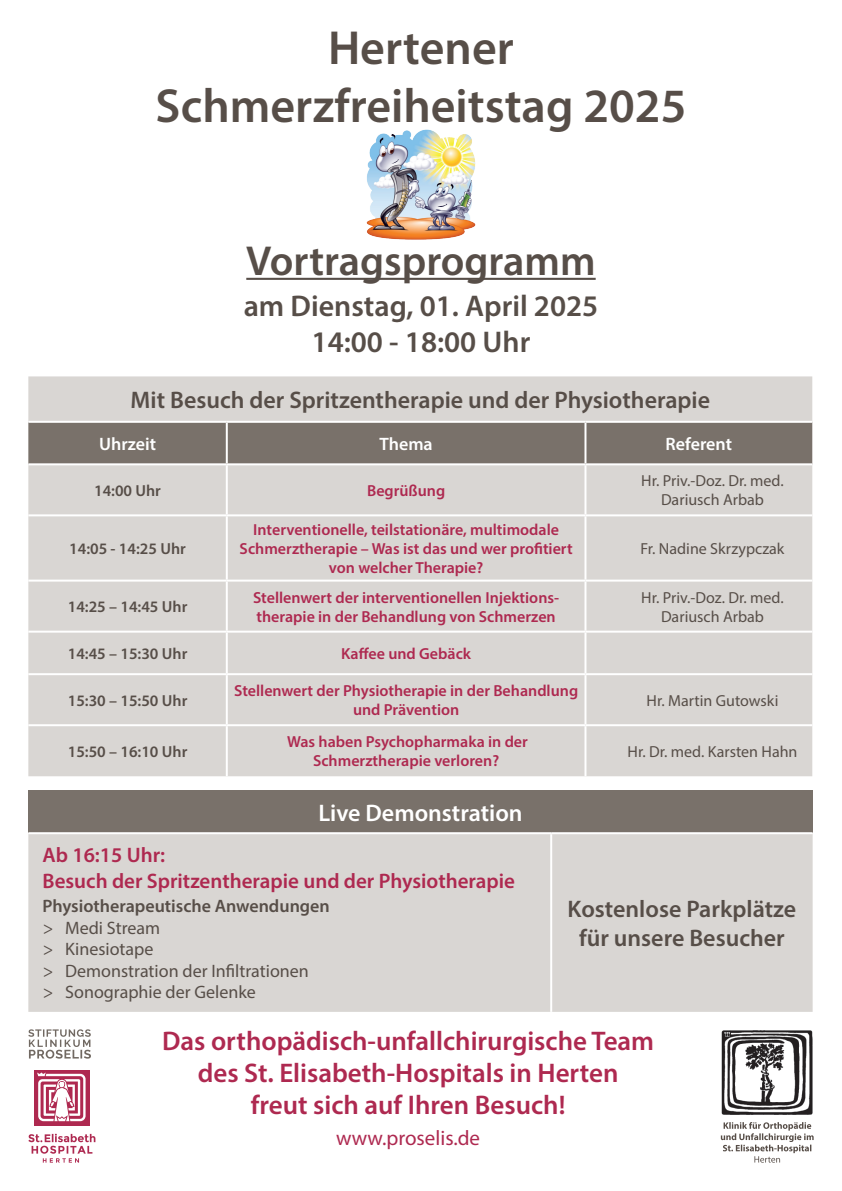
<style>
.page{position:relative;width:842px;height:1191px;background:#fff}
.page>*{position:absolute;margin:0;border:0;box-sizing:border-box;transform-origin:0 0}
.t1{font:600 48px "Myriad Pro";color:#574e48}
.t2{font:600 42px "Myriad Pro";color:#574e48}
.t3{font:600 30px "Myriad Pro";color:#574e48}
.t4{font:600 27px/32.4px "Myriad Pro";color:#ae2950;text-align:center}
.t5{font:600 24px/28.8px "Myriad Pro";color:#574e48;text-align:center}
.t6{font:600 24px "Myriad Pro";color:#fff}
.t7{font:600 21px/25.2px "Myriad Pro";color:#ae2950}
.t8{font:21px "Myriad Pro";color:#ae2950}
.t9{font:18px "Myriad Pro";color:#574e48}
.t10{font:600 18px "Myriad Pro";color:#574e48}
.t11{font:600 18px "Myriad Pro";color:#fff}
.t12{font:600 16px/19.2px "Myriad Pro";color:#ae2950;text-align:center}
.t13{font:16px "Myriad Pro";color:#574e48}
.t14{font:600 16px "Myriad Pro";color:#574e48}
.s1{font-style:italic}
</style>
<div class="page">
<img style="left:366px;top:129px;width:110px;height:111px">
<hr style="left:246px;top:278px;width:350px;height:2px;background:#574e48">
<div style="left:28px;top:376px;width:784px;height:400px;background:#d9d6d3"></div>
<div style="left:28px;top:423px;width:784px;height:40px;background:#79716a"></div>
<hr style="left:28px;top:421px;width:199px;height:2px;background:#fff">
<hr style="left:227px;top:421px;width:358px;height:2px;background:#fff">
<hr style="left:226px;top:423px;width:2px;height:40px;background:#fff">
<hr style="left:585px;top:421px;width:227px;height:2px;background:#fff">
<hr style="left:584px;top:423px;width:2px;height:40px;background:#fff">
<hr style="left:28px;top:463px;width:199px;height:2px;background:#fff">
<hr style="left:227px;top:463px;width:358px;height:2px;background:#fff">
<hr style="left:226px;top:465px;width:2px;height:49px;background:#fff">
<hr style="left:585px;top:463px;width:227px;height:2px;background:#fff">
<hr style="left:584px;top:465px;width:2px;height:49px;background:#fff">
<hr style="left:28px;top:514px;width:199px;height:2px;background:#fff">
<hr style="left:227px;top:514px;width:358px;height:2px;background:#fff">
<hr style="left:226px;top:516px;width:2px;height:63px;background:#fff">
<hr style="left:585px;top:514px;width:227px;height:2px;background:#fff">
<hr style="left:584px;top:516px;width:2px;height:63px;background:#fff">
<hr style="left:28px;top:579px;width:199px;height:2px;background:#fff">
<hr style="left:227px;top:579px;width:358px;height:2px;background:#fff">
<hr style="left:226px;top:581px;width:2px;height:49px;background:#fff">
<hr style="left:585px;top:579px;width:227px;height:2px;background:#fff">
<hr style="left:584px;top:581px;width:2px;height:49px;background:#fff">
<hr style="left:28px;top:630px;width:199px;height:2px;background:#fff">
<hr style="left:227px;top:630px;width:358px;height:2px;background:#fff">
<hr style="left:226px;top:632px;width:2px;height:41px;background:#fff">
<hr style="left:585px;top:630px;width:227px;height:2px;background:#fff">
<hr style="left:584px;top:632px;width:2px;height:41px;background:#fff">
<hr style="left:28px;top:673px;width:199px;height:2px;background:#fff">
<hr style="left:227px;top:673px;width:358px;height:2px;background:#fff">
<hr style="left:226px;top:675px;width:2px;height:49px;background:#fff">
<hr style="left:585px;top:673px;width:227px;height:2px;background:#fff">
<hr style="left:584px;top:675px;width:2px;height:49px;background:#fff">
<hr style="left:28px;top:724px;width:199px;height:2px;background:#fff">
<hr style="left:227px;top:724px;width:358px;height:2px;background:#fff">
<hr style="left:226px;top:726px;width:2px;height:50px;background:#fff">
<hr style="left:585px;top:724px;width:227px;height:2px;background:#fff">
<hr style="left:584px;top:726px;width:2px;height:50px;background:#fff">
<div style="left:28px;top:790px;width:785px;height:43px;background:#79716a"></div>
<div style="left:28px;top:834px;width:785px;height:177px;background:#d9d6d3"></div>
<hr style="left:28px;top:832px;width:523px;height:2px;background:#fff">
<hr style="left:551px;top:832px;width:262px;height:2px;background:#fff">
<hr style="left:550px;top:834px;width:2px;height:177px;background:#fff">
<img style="left:721px;top:1030px;width:92px;height:85px">
<svg style="left:721px;top:1122px;width:93px;height:40px"></svg>
<svg style="left:28px;top:1029px;width:63px;height:29px"></svg>
<div style="left:34px;top:1069px;width:56px;height:56px;background:#ae2950"></div>
<svg style="left:37px;top:1072px;width:49px;height:49px"></svg>
<svg style="left:28px;top:1133px;width:67px;height:29px"></svg>
<p class="t1" style="left:328px;top:18px;width:187px">Hertener</p>
<p class="t1" style="left:156px;top:75px;width:532px">Schmerzfreiheitstag 2025</p>
<p class="t2" style="left:246px;top:234px;width:351px">Vortragsprogramm</p>
<p class="t3" style="left:244px;top:287px;width:356px">am Dienstag, 01. April 2025</p>
<p class="t3" style="left:312px;top:323px;width:220px">14:00 - 18:00 Uhr</p>
<p class="t5" style="left:130px;top:385px;width:581px">Mit Besuch der Spritzentherapie und der Physiotherapie</p>
<p class="t11" style="left:99px;top:432px;width:59px">Uhrzeit</p>
<p class="t11" style="left:379px;top:432px;width:55px">Thema</p>
<p class="t11" style="left:666px;top:432px;width:68px">Referent</p>
<p class="t14" style="left:94px;top:480px;width:68px">14:00 Uhr</p>
<p class="t12" style="left:367px;top:480px;width:80px">Begrüßung</p>
<p class="t13" style="left:641px;top:471px;width:144px">Hr. Priv.-Doz. Dr. med.</p>
<p class="t13" style="left:661px;top:490px;width:104px">Dariusch Arbab</p>
<p class="t14" style="left:69px;top:538px;width:118px">14:05 - 14:25 Uhr</p>
<p class="t14" style="left:68px;top:596px;width:121px">14:25 – 14:45 Uhr</p>
<p class="t12" style="left:253px;top:519px;width:307px">Interventionelle, teilstationäre, multimodale</p>
<p class="t12" style="left:240px;top:538px;width:334px">Schmerztherapie – Was ist das und wer profitiert</p>
<p class="t12" style="left:329px;top:558px;width:156px">von welcher Therapie?</p>
<p class="t12" style="left:253px;top:587px;width:308px">Stellenwert der interventionellen Injektions-</p>
<p class="t12" style="left:256px;top:606px;width:301px">therapie in der Behandlung von Schmerzen</p>
<p class="t13" style="left:640px;top:539px;width:145px">Fr. Nadine Skrzypczak</p>
<p class="t13" style="left:641px;top:587px;width:144px">Hr. Priv.-Doz. Dr. med.</p>
<p class="t13" style="left:661px;top:606px;width:104px">Dariusch Arbab</p>
<p class="t14" style="left:68px;top:643px;width:121px">14:45 – 15:30 Uhr</p>
<p class="t12" style="left:341px;top:643px;width:131px">Kaffee und Gebäck</p>
<p class="t14" style="left:68px;top:690px;width:121px">15:30 – 15:50 Uhr</p>
<p class="t12" style="left:234px;top:680px;width:346px">Stellenwert der Physiotherapie in der Behandlung und Prävention</p>
<p class="t13" style="left:646px;top:690px;width:133px">Hr. Martin Gutowski</p>
<p class="t14" style="left:68px;top:741px;width:121px">15:50 – 16:10 Uhr</p>
<p class="t12" style="left:287px;top:731px;width:242px">Was haben Psychopharmaka in der</p>
<p class="t12" style="left:313px;top:751px;width:188px">Schmerztherapie verloren?</p>
<p class="t13" style="left:627px;top:741px;width:171px">Hr. Dr. med. Karsten Hahn</p>
<p class="t6" style="left:318px;top:797px;width:206px">Live Demonstration</p>
<p class="t7" style="left:43px;top:842px;width:474px">Ab 16:15 Uhr:<br>Besuch der Spritzentherapie und der Physiotherapie</p>
<p class="t10" style="left:43px;top:894px;width:289px">Physiotherapeutische Anwendungen</p>
<p class="t9" style="left:43px;top:916px;width:119px"><span class="s1">&gt;</span> Medi Stream</p>
<p class="t9" style="left:43px;top:938px;width:112px"><span class="s1">&gt;</span> Kinesiotape</p>
<p class="t9" style="left:43px;top:959px;width:268px"><span class="s1">&gt;</span> Demonstration der Infiltrationen</p>
<p class="t9" style="left:43px;top:981px;width:215px"><span class="s1">&gt;</span> Sonographie der Gelenke</p>
<p class="t5" style="left:568px;top:894px;width:230px">Kostenlose Parkplätze für unsere Besucher</p>
<p class="t4" style="left:162px;top:1023px;width:494px">Das orthopädisch-unfallchirurgische Team des St. Elisabeth-Hospitals in Herten</p>
<p class="t4" style="left:251px;top:1088px;width:316px">freut sich auf Ihren Besuch!</p>
<p class="t8" style="left:336px;top:1125px;width:146px">www.proselis.de</p>
</div>
